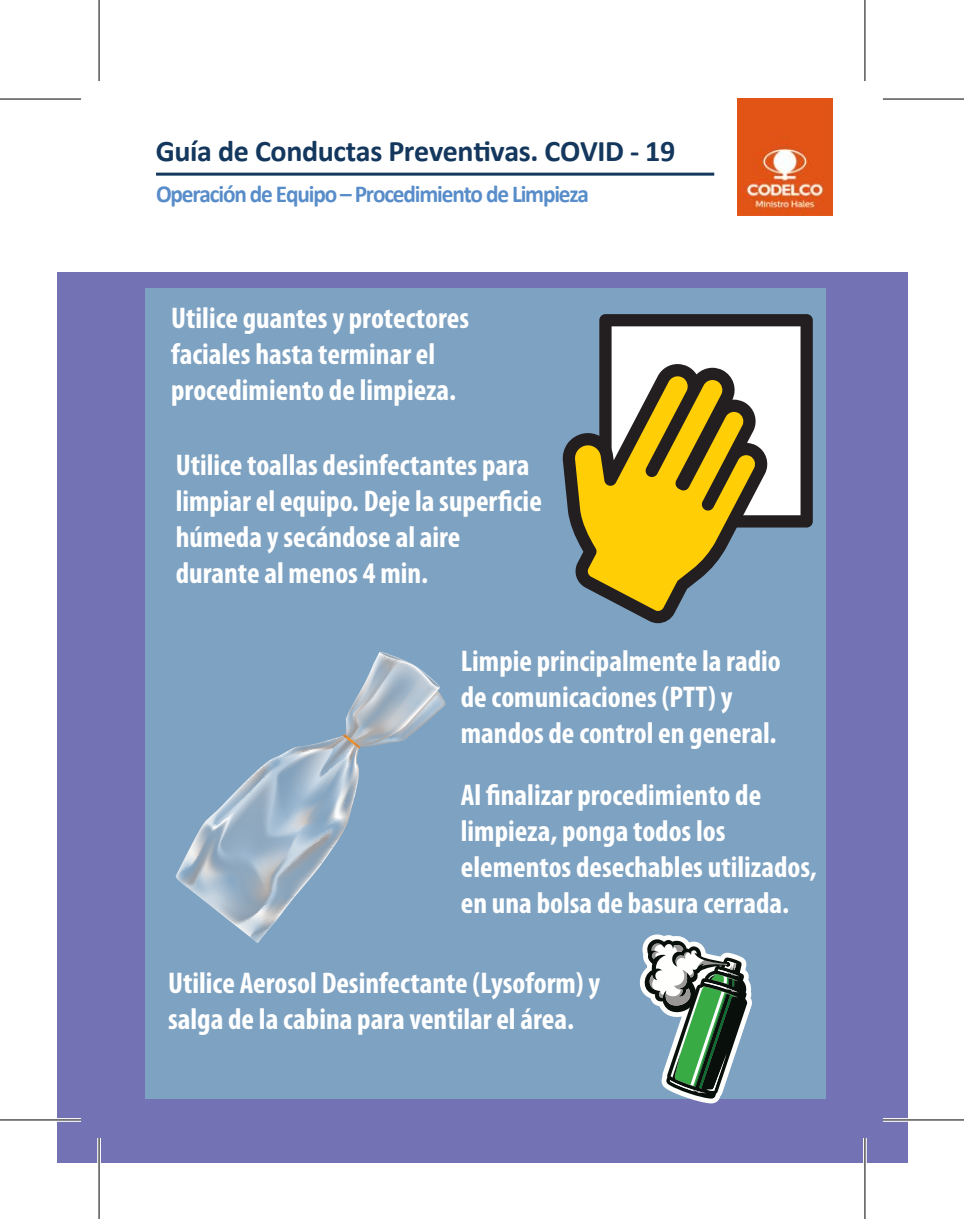
<style>
.page{position:relative;width:964px;height:1219px;background:#fff}
.page>*{position:absolute;margin:0;border:0;box-sizing:border-box;transform-origin:0 0}
.t1{font:700 condensed 30px/36px "Myriad Pro";color:#fff}
.t2{font:700 30px "Calibri";letter-spacing:-.01em;color:#14375d}
.t3{font:700 24.3px "Calibri";letter-spacing:-.05em;color:#588dca;scale:.95 1}
</style>
<div class="page">
<div style="left:56px;top:272px;width:851px;height:890px;background:#7272b4"></div>
<div style="left:145px;top:288px;width:680px;height:810px;background:#7ea2c1"></div>
<img style="left:737px;top:99px;width:95px;height:117px">
<hr style="left:156px;top:173px;width:558px;height:3px;background:#14375d">
<svg style="left:637px;top:934px;width:115px;height:169px"></svg>
<svg style="left:599px;top:314px;width:213px;height:213px;background:#b7b6b6"></svg>
<svg style="left:562px;top:364px;width:208px;height:259px"></svg>
<svg style="left:176px;top:651px;width:269px;height:292px"></svg>
<hr style="left:0;top:1118px;width:81px;height:3px;background:#fff">
<hr style="left:882px;top:1118px;width:81px;height:3px;background:#fff">
<svg style="left:97px;top:1138px;width:4px;height:25px"></svg>
<svg style="left:865px;top:0;width:1px;height:81px"></svg>
<svg style="left:862px;top:1138px;width:4px;height:80px"></svg>
<hr style="left:0;top:98px;width:81px;height:2px;background:#000">
<hr style="left:882px;top:98px;width:81px;height:2px;background:#000">
<hr style="left:0;top:1119px;width:81px;height:1px;background:#000">
<hr style="left:882px;top:1119px;width:81px;height:1px;background:#000">
<hr style="left:98px;top:0;width:2px;height:81px;background:#000">
<hr style="left:98px;top:1137px;width:2px;height:81px;background:#000">
<hr style="left:864px;top:0;width:1px;height:81px;background:#000">
<hr style="left:864px;top:1137px;width:1px;height:81px;background:#000">
<p class="t2" style="left:156px;top:130px;width:521px">Guía de Conductas Preventivas. COVID - 19</p>
<p class="t3" style="left:156px;top:177px;width:457px">Operación de Equipo – Procedimiento de Limpieza</p>
<p class="t1" style="left:171px;top:300px;width:299px">Utilice guantes y protectores faciales hasta terminar el procedimiento de limpieza.</p>
<p class="t1" style="left:176px;top:447px;width:367px">Utilice toallas desinfectantes para limpiar el equipo. Deje la superficie húmeda y secándose al aire durante al menos 4 min.</p>
<p class="t1" style="left:461px;top:643px;width:321px">Limpie principalmente la radio de comunicaciones (PTT) y mandos de control en general.</p>
<p class="t1" style="left:461px;top:777px;width:357px">Al finalizar procedimiento de limpieza, ponga todos los elementos desechables utilizados, en una bolsa de basura cerrada.</p>
<p class="t1" style="left:168px;top:965px;width:433px">Utilice Aerosol Desinfectante (Lysoform) y salga de la cabina para ventilar el área.</p>
</div>
